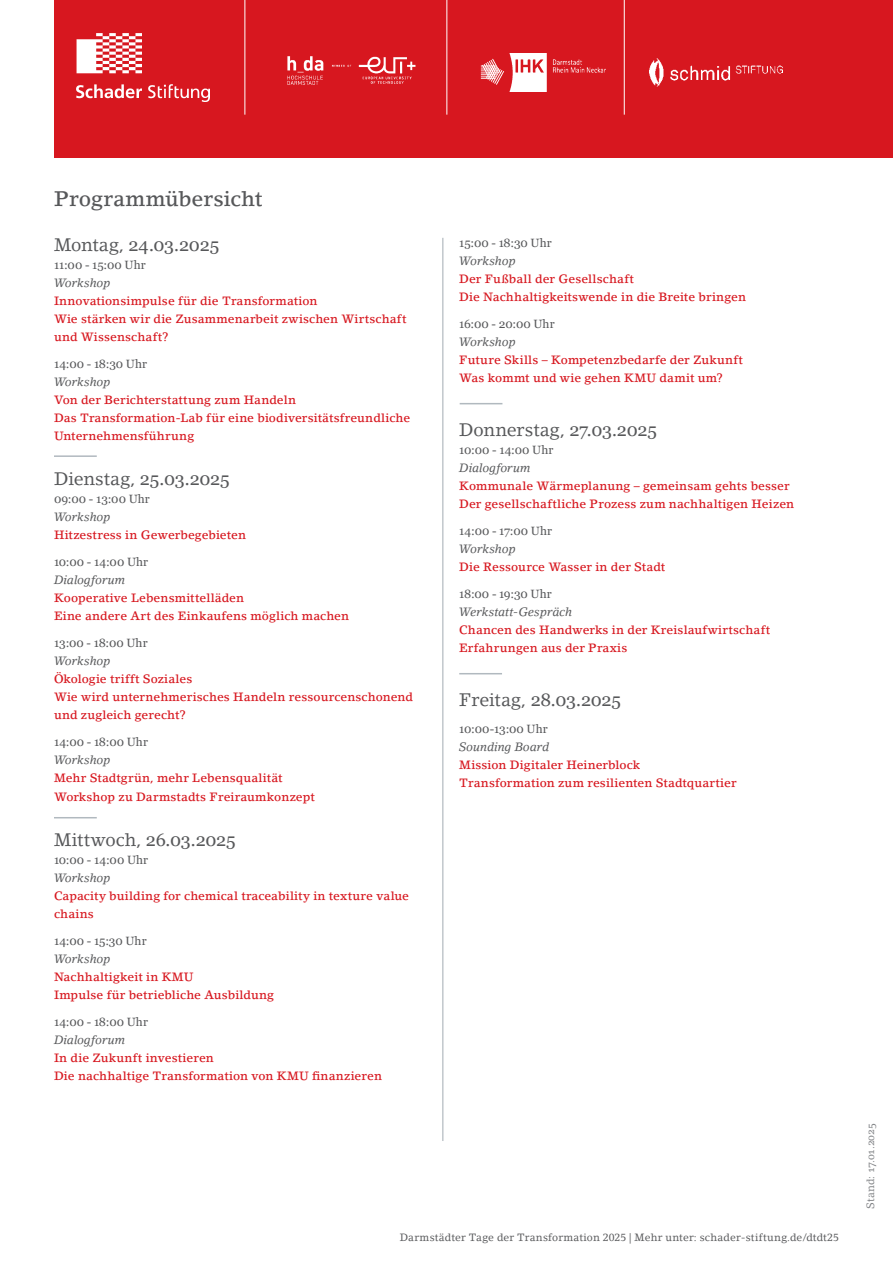
<style>
.page{position:relative;width:893px;height:1263px;background:#fff}
.page>*{position:absolute;margin:0;border:0;box-sizing:border-box;transform-origin:0 0}
.PÜ_S1_Programmübersicht{font:500 21px "Lino Letter Std";letter-spacing:-.005em;color:#57585a}
.PÜ_S1_Datum{font:18px "Georgia";letter-spacing:-.015em;color:#57585a}
.PÜ_S1_Datum-2{font:18px "Lino Letter Std";letter-spacing:-.005em;color:#57585a}
.PÜ_S1_Titel_der_Veranstaltung{font:18px "Georgia";letter-spacing:-.02em;color:#57585a}
.PÜ_S1_Titel_der_Veranstaltung-2{font:500 12px/18px "Lino Letter Std";letter-spacing:.005em;color:#d7171f}
.PÜ_S1_Uhrzeit{font:12px "Georgia";letter-spacing:.005em;color:#57585a}
.PÜ_S1_Art_der_Veranstaltung{font:italic 12px "Lino Letter Std";letter-spacing:-.005em;color:#57585a}
.t1{font:10.5px "Lino Letter Std";letter-spacing:.015em;color:#57585a}
.t2{font:10.5px "Lino Letter Std";letter-spacing:-.005em;color:#808285}
.s1{font-family:"Lino Letter Std"}
.s2{font-family:"Georgia"}
</style>
<div class="page">
<div style="left:54px;top:0;width:839px;height:157px;background:#d7171f"></div>
<img style="left:77px;top:33px;width:133px;height:69px">
<img style="left:480px;top:54px;width:125px;height:37px">
<hr style="left:244px;top:0;width:1px;height:115px;background:#fff">
<hr style="left:446px;top:0;width:1px;height:115px;background:#fff">
<img style="left:287px;top:56px;width:129px;height:29px">
<img style="left:649px;top:58px;width:133px;height:29px">
<hr style="left:624px;top:0;width:1px;height:115px;background:#fff">
<hr style="left:54px;top:455px;width:43px;height:2px;background:#b1b9bf">
<hr style="left:54px;top:817px;width:43px;height:1px;background:#b1b9bf">
<hr style="left:460px;top:403px;width:42px;height:1px;background:#b1b9bf">
<hr style="left:442px;top:238px;width:2px;height:903px;background:#c1c7cc">
<hr style="left:459px;top:673px;width:43px;height:1px;background:#b1b9bf">
<p class="PÜ_S1_Programmübersicht" style="left:54px;top:186px;width:210px">Programmübersicht</p>
<p class="PÜ_S1_Datum" style="left:54px;top:234px;width:167px"><span class="s1">Montag,</span> 24.03.2025</p>
<p class="PÜ_S1_Uhrzeit" style="left:54px;top:258px;width:93px">11:00 - 15:00 Uhr</p>
<p class="PÜ_S1_Art_der_Veranstaltung" style="left:54px;top:276px;width:58px">Workshop</p>
<p class="PÜ_S1_Titel_der_Veranstaltung-2" style="left:54px;top:292px;width:354px">Innovationsimpulse für die Transformation<br>Wie stärken wir die Zusammenarbeit zwischen Wirtschaft und Wissenschaft?</p>
<p class="PÜ_S1_Uhrzeit" style="left:54px;top:357px;width:95px">14:00 - 18:30 Uhr</p>
<p class="PÜ_S1_Art_der_Veranstaltung" style="left:54px;top:375px;width:58px">Workshop</p>
<p class="PÜ_S1_Titel_der_Veranstaltung-2" style="left:54px;top:391px;width:358px">Von der Berichterstattung zum Handeln<br>Das Transformation-Lab für eine biodiversitätsfreundliche<br>Unternehmensführung</p>
<p class="PÜ_S1_Datum" style="left:54px;top:468px;width:177px"><span class="s1">Dienstag,</span> 25.03.2025</p>
<p class="PÜ_S1_Uhrzeit" style="left:54px;top:492px;width:97px">09:00 - 13:00 Uhr</p>
<p class="PÜ_S1_Art_der_Veranstaltung" style="left:54px;top:510px;width:58px">Workshop</p>
<p class="PÜ_S1_Titel_der_Veranstaltung-2" style="left:54px;top:526px;width:194px">Hitzestress in Gewerbegebieten</p>
<p class="PÜ_S1_Uhrzeit" style="left:54px;top:555px;width:96px">10:00 - 14:00 Uhr</p>
<p class="PÜ_S1_Art_der_Veranstaltung" style="left:54px;top:573px;width:73px">Dialogforum</p>
<p class="PÜ_S1_Titel_der_Veranstaltung-2" style="left:54px;top:589px;width:297px">Kooperative Lebensmittelläden<br>Eine andere Art des Einkaufens möglich machen</p>
<p class="PÜ_S1_Uhrzeit" style="left:54px;top:636px;width:95px">13:00 - 18:00 Uhr</p>
<p class="PÜ_S1_Art_der_Veranstaltung" style="left:54px;top:654px;width:58px">Workshop</p>
<p class="PÜ_S1_Titel_der_Veranstaltung-2" style="left:54px;top:670px;width:361px">Ökologie trifft Soziales<br>Wie wird unternehmerisches Handeln ressourcenschonend und zugleich gerecht?</p>
<p class="PÜ_S1_Uhrzeit" style="left:54px;top:735px;width:95px">14:00 - 18:00 Uhr</p>
<p class="PÜ_S1_Art_der_Veranstaltung" style="left:54px;top:753px;width:58px">Workshop</p>
<p class="PÜ_S1_Titel_der_Veranstaltung-2" style="left:54px;top:769px;width:263px">Mehr Stadtgrün, mehr Lebensqualität<br>Workshop zu Darmstadts Freiraumkonzept</p>
<p class="PÜ_S1_Datum" style="left:54px;top:828px;width:183px"><span class="s1">Mittwoch,</span> 26.03.2025</p>
<p class="PÜ_S1_Uhrzeit" style="left:54px;top:852px;width:96px">10:00 - 14:00 Uhr</p>
<p class="PÜ_S1_Art_der_Veranstaltung" style="left:54px;top:870px;width:58px">Workshop</p>
<p class="PÜ_S1_Titel_der_Veranstaltung-2" style="left:54px;top:886px;width:357px">Capacity building for chemical traceability in texture value chains</p>
<p class="PÜ_S1_Uhrzeit" style="left:54px;top:933px;width:94px">14:00 - 15:30 Uhr</p>
<p class="PÜ_S1_Art_der_Veranstaltung" style="left:54px;top:951px;width:58px">Workshop</p>
<p class="PÜ_S1_Titel_der_Veranstaltung-2" style="left:54px;top:967px;width:222px">Nachhaltigkeit in KMU<br>Impulse für betriebliche Ausbildung</p>
<p class="PÜ_S1_Uhrzeit" style="left:54px;top:1014px;width:95px">14:00 - 18:00 Uhr</p>
<p class="PÜ_S1_Art_der_Veranstaltung" style="left:54px;top:1032px;width:73px">Dialogforum</p>
<p class="PÜ_S1_Titel_der_Veranstaltung-2" style="left:54px;top:1048px;width:330px">In die Zukunft investieren<br>Die nachhaltige Transformation von KMU finanzieren</p>
<p class="PÜ_S1_Uhrzeit" style="left:459px;top:235px;width:94px">15:00 - 18:30 Uhr</p>
<p class="PÜ_S1_Art_der_Veranstaltung" style="left:459px;top:253px;width:58px">Workshop</p>
<p class="PÜ_S1_Titel_der_Veranstaltung-2" style="left:459px;top:270px;width:288px">Der Fußball der Gesellschaft<br>Die Nachhaltigkeitswende in die Breite bringen</p>
<p class="PÜ_S1_Uhrzeit" style="left:459px;top:316px;width:97px">16:00 - 20:00 Uhr</p>
<p class="PÜ_S1_Art_der_Veranstaltung" style="left:459px;top:334px;width:58px">Workshop</p>
<p class="PÜ_S1_Titel_der_Veranstaltung-2" style="left:459px;top:351px;width:285px">Future Skills – Kompetenzbedarfe der Zukunft<br>Was kommt und wie gehen KMU damit um?</p>
<p class="PÜ_S1_Datum-2" style="left:459px;top:419px;width:199px">Donnerstag, <span class="s2">27.03.2025</span></p>
<p class="PÜ_S1_Uhrzeit" style="left:459px;top:442px;width:96px">10:00 - 14:00 Uhr</p>
<p class="PÜ_S1_Art_der_Veranstaltung" style="left:459px;top:460px;width:73px">Dialogforum</p>
<p class="PÜ_S1_Titel_der_Veranstaltung-2" style="left:459px;top:477px;width:336px">Kommunale Wärmeplanung – gemeinsam gehts besser<br>Der gesellschaftliche Prozess zum nachhaltigen Heizen</p>
<p class="PÜ_S1_Uhrzeit" style="left:459px;top:523px;width:94px">14:00 - 17:00 Uhr</p>
<p class="PÜ_S1_Art_der_Veranstaltung" style="left:459px;top:541px;width:58px">Workshop</p>
<p class="PÜ_S1_Titel_der_Veranstaltung-2" style="left:459px;top:558px;width:208px">Die Ressource Wasser in der Stadt</p>
<p class="PÜ_S1_Uhrzeit" style="left:459px;top:586px;width:94px">18:00 - 19:30 Uhr</p>
<p class="PÜ_S1_Art_der_Veranstaltung" style="left:459px;top:604px;width:115px">Werkstatt-Gespräch</p>
<p class="PÜ_S1_Titel_der_Veranstaltung-2" style="left:459px;top:621px;width:312px">Chancen des Handwerks in der Kreislaufwirtschaft<br>Erfahrungen aus der Praxis</p>
<p class="PÜ_S1_Titel_der_Veranstaltung" style="left:459px;top:689px;width:163px"><span class="s1">Freitag,</span> 28.03.2025</p>
<p class="PÜ_S1_Uhrzeit" style="left:459px;top:721px;width:90px">10:00-13:00 Uhr</p>
<p class="PÜ_S1_Art_der_Veranstaltung" style="left:459px;top:739px;width:92px">Sounding Board</p>
<p class="PÜ_S1_Titel_der_Veranstaltung-2" style="left:459px;top:756px;width:279px">Mission Digitaler Heinerblock<br>Transformation zum resilienten Stadtquartier</p>
<p class="t1" style="left:400px;top:1231px;width:441px">Darmstädter Tage der Transformation 2025 | Mehr unter: schader-stiftung.de/dtdt25</p>
<p class="t2" style="left:864px;top:1208px;width:87px;rotate:-90deg">Stand: 17.01.2025</p>
</div>
